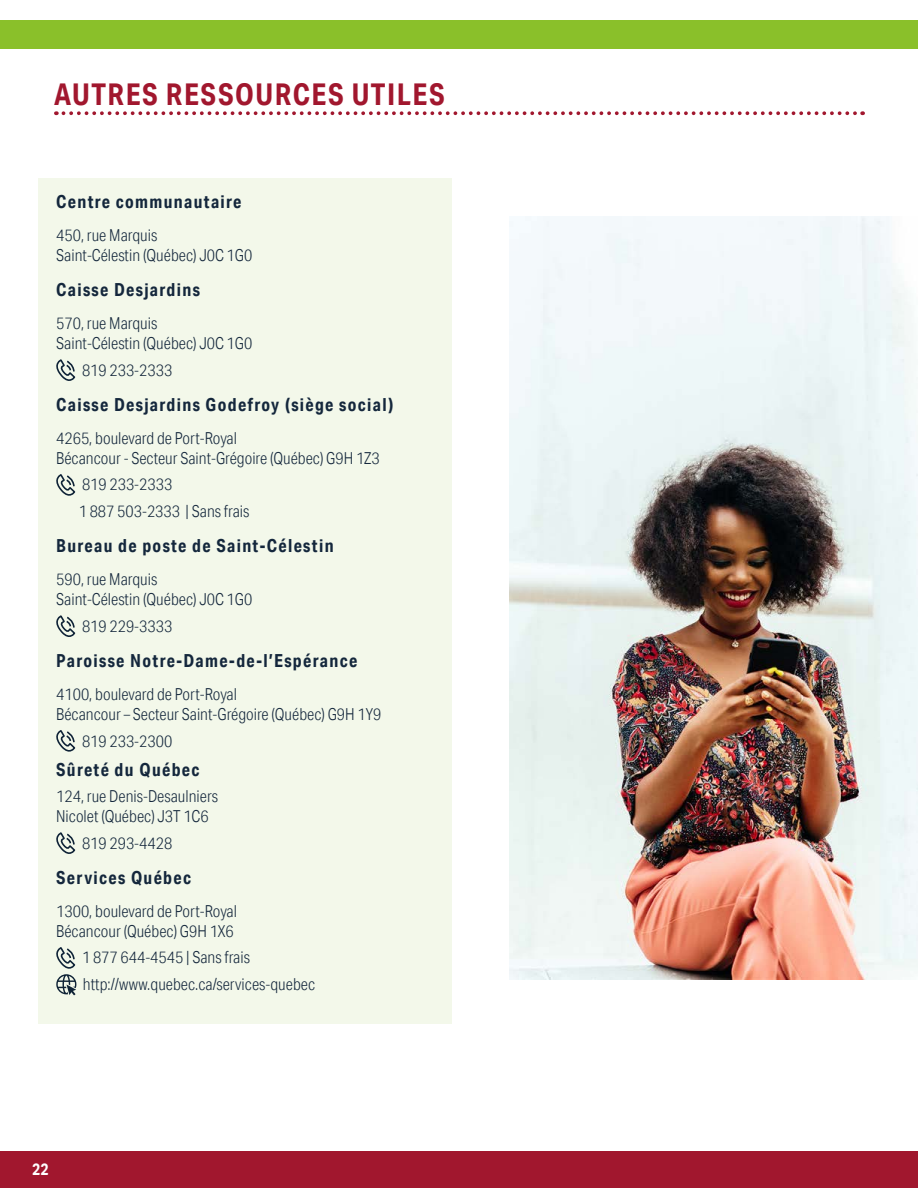
<style>
.page{position:relative;width:918px;height:1188px;background:#fff}
.page>*{position:absolute;margin:0;border:0;box-sizing:border-box;transform-origin:0 0}
.t1{font:700 30px "Aktiv Grotesk Cd";letter-spacing:.05em;color:#a1172e}
.t2{font:700 18px "Aktiv Grotesk Cd";letter-spacing:.075em;color:#14273c}
.t3{font:300 16.5px/19.8px "Aktiv Grotesk Cd";color:#14273c}
.t4{font:700 16.5px "Aktiv Grotesk Cd";color:#fff}
</style>
<div class="page">
<div style="left:0;top:21px;width:918px;height:28px;background:#8ac02a"></div>
<div style="left:0;top:1151px;width:918px;height:37px;background:#a1172e"></div>
<svg style="left:63px;top:111px;width:800px;height:4px"></svg>
<div style="left:38px;top:178px;width:414px;height:846px;background:#f3f8ea"></div>
<svg style="left:56px;top:360px;width:19px;height:21px"></svg>
<svg style="left:56px;top:475px;width:19px;height:21px"></svg>
<svg style="left:56px;top:616px;width:19px;height:21px"></svg>
<svg style="left:56px;top:730px;width:19px;height:22px"></svg>
<svg style="left:56px;top:833px;width:19px;height:21px"></svg>
<svg style="left:56px;top:948px;width:20px;height:47px"></svg>
<img style="left:510px;top:217px;width:408px;height:763px">
<h1 class="t1" style="left:54px;top:75px;width:392px">AUTRES RESSOURCES UTILES</h1>
<p class="t2" style="left:56px;top:190px;width:187px">Centre communautaire</p>
<p class="t3" style="left:56px;top:225px;width:198px">450, rue Marquis<br>Saint-Célestin (Québec) J0C 1G0</p>
<p class="t2" style="left:56px;top:279px;width:145px">Caisse Desjardins</p>
<p class="t3" style="left:56px;top:314px;width:198px">570, rue Marquis<br>Saint-Célestin (Québec) J0C 1G0</p>
<p class="t3" style="left:82px;top:360px;width:92px">819 233-2333</p>
<p class="t2" style="left:56px;top:393px;width:339px">Caisse Desjardins Godefroy (siège social)</p>
<p class="t3" style="left:56px;top:428px;width:325px">4265, boulevard de Port-Royal<br>Bécancour - Secteur Saint-Grégoire (Québec) G9H 1Z3</p>
<p class="t3" style="left:79px;top:471px;width:172px;line-height:26.5px">819 233-2333<br>1 887 503-2333 | Sans frais</p>
<p class="t2" style="left:56px;top:535px;width:279px">Bureau de poste de Saint-Célestin</p>
<p class="t3" style="left:56px;top:570px;width:198px">590, rue Marquis<br>Saint-Célestin (Québec) J0C 1G0</p>
<p class="t3" style="left:82px;top:616px;width:92px">819 229-3333</p>
<p class="t2" style="left:56px;top:649px;width:303px">Paroisse Notre-Dame-de-l’Espérance</p>
<p class="t3" style="left:56px;top:684px;width:327px">4100, boulevard de Port-Royal<br>Bécancour – Secteur Saint-Grégoire (Québec) G9H 1Y9</p>
<p class="t3" style="left:82px;top:732px;width:92px">819 233-2300</p>
<p class="t2" style="left:56px;top:758px;width:145px">Sûreté du Québec</p>
<p class="t3" style="left:56px;top:787px;width:163px">124, rue Denis-Desaulniers<br>Nicolet (Québec) J3T 1C6</p>
<p class="t3" style="left:82px;top:833px;width:92px">819 293-4428</p>
<p class="t2" style="left:56px;top:866px;width:136px">Services Québec</p>
<p class="t3" style="left:56px;top:901px;width:182px">1300, boulevard de Port-Royal<br>Bécancour (Québec) G9H 1X6</p>
<p class="t3" style="left:82px;top:944px;width:235px;line-height:26.5px">1 877 644-4545 | Sans frais http://www.quebec.ca/services-quebec</p>
<p class="t4" style="left:32px;top:1159px;width:18px">22</p>
</div>
